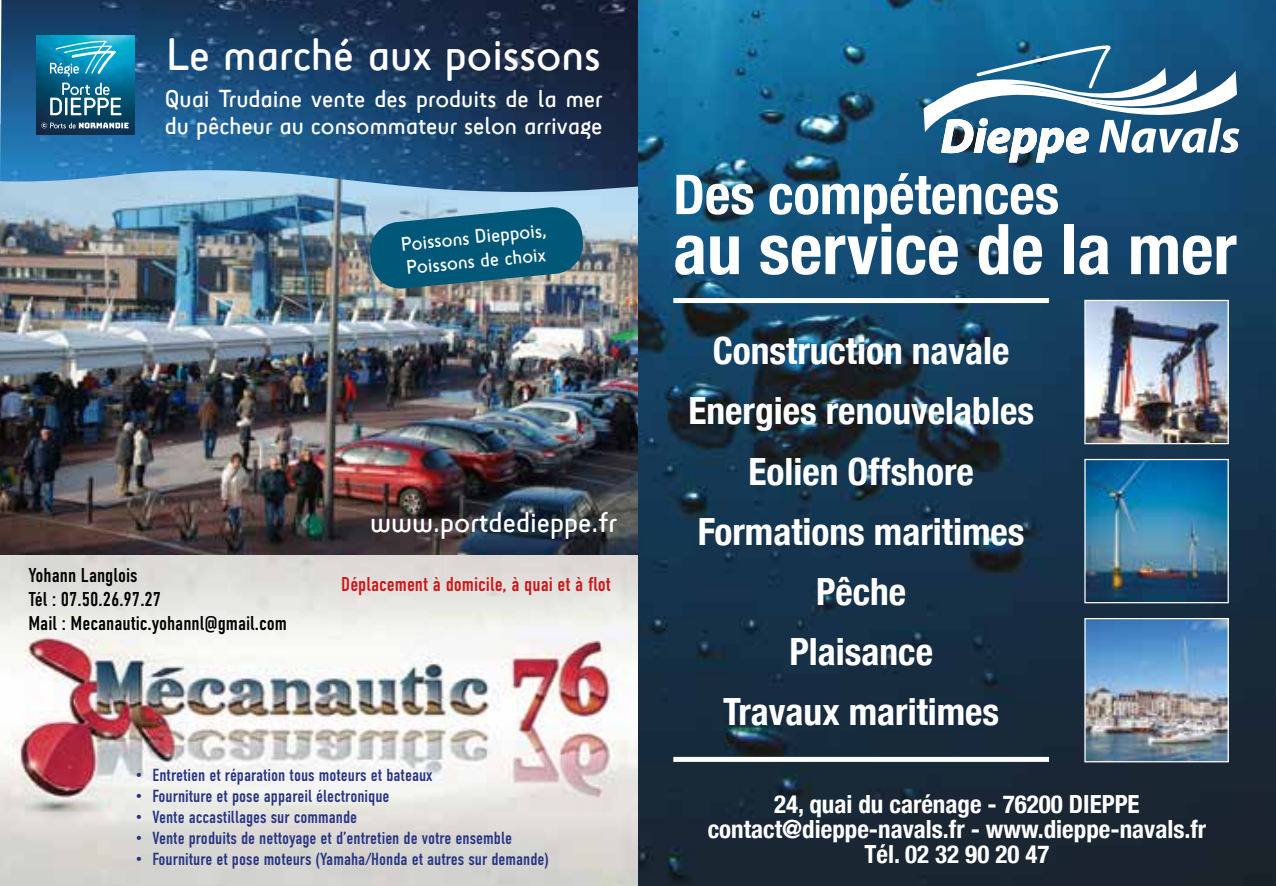
<style>
.page{position:relative;width:1276px;height:886px;background:#fff}
.page>*{position:absolute;margin:0;border:0;box-sizing:border-box;transform-origin:0 0}
.t1{font:700 condensed 70px "Helvetica Neue";color:#fff}
.t2{font:700 condensed 55px "Helvetica Neue";color:#fff}
.t3{font:46.25px "Sci Fly Sans";color:#fff}
.t4{font:700 condensed 37.5px/60px "Helvetica Neue";color:#fff;text-align:center}
.t5{font:29.25px "Sci Fly Sans";color:#fff}
.t6{font:700 condensed 25px/25px "Helvetica Neue";color:#fff;text-align:center}
.t7{font:25px/27.5px "Sci Fly Sans";color:#fff}
.t8{font:20px/24px "DIN Condensed";color:#000}
.t9{font:20px "DIN Condensed";color:#cd1719}
.t10{font:20px/24px "Sci Fly Sans";color:#fff}
.t11{font:17.5px "DIN Condensed";color:#283583}
</style>
<div class="page">
<img style="left:0;top:195px;width:638px;height:691px">
<img style="left:0;top:0;width:638px;height:195px">
<svg style="left:368px;top:206px;width:216px;height:84px;background:#2b6e88"></svg>
<img style="left:36px;top:36px;width:99px;height:98px">
<svg style="left:41px;top:123px;width:88px;height:5px"></svg>
<svg style="left:50px;top:83px;width:71px;height:32px"></svg>
<svg style="left:50px;top:41px;width:66px;height:36px;background:#3baccc"></svg>
<img style="left:638px;top:0;width:638px;height:886px">
<svg style="left:923px;top:40px;width:316px;height:123px"></svg>
<div style="left:673px;top:757px;width:376px;height:5px;background:#fff"></div>
<div style="left:673px;top:298px;width:376px;height:5px;background:#fff"></div>
<img style="left:1086px;top:302px;width:140px;height:140px">
<div style="left:1084px;top:300px;width:144px;height:144px;border:1px solid #fff"></div>
<img style="left:1086px;top:461px;width:140px;height:140px">
<div style="left:1084px;top:459px;width:144px;height:144px;border:1px solid #fff"></div>
<img style="left:1086px;top:620px;width:140px;height:140px">
<div style="left:1084px;top:618px;width:144px;height:144px;border:1px solid #fff"></div>
<h3 class="t3" style="left:166px;top:28px;width:436px">Le marché aux poissons</h3>
<h3 class="t7" style="left:165px;top:84px;width:439px">Quai Trudaine vente des produits de la mer du pêcheur au consommateur selon arrivage</h3>
<p class="t10" style="left:400px;top:233px;width:147px;rotate:-6deg">Poissons Dieppois,<br>Poissons de choix</p>
<h3 class="t5" style="left:370px;top:505px;width:248px">www.portdedieppe.fr</h3>
<p class="t8" style="left:28px;top:563px;width:260px">Yohann Langlois<br>Tél : 07.50.26.97.27<br>Mail : Mecanautic.yohannl@gmail.com</p>
<p class="t9" style="left:341px;top:573px;width:271px">Déplacement à domicile, à quai et à flot</p>
<p class="t11" style="left:135px;top:765px;width:299px">• Entretien et réparation tous moteurs et bateaux</p>
<p class="t11" style="left:135px;top:786px;width:256px">• Fourniture et pose appareil électronique</p>
<p class="t11" style="left:135px;top:807px;width:224px">• Vente accastillages sur commande</p>
<p class="t11" style="left:135px;top:828px;width:378px">• Vente produits de nettoyage et d’entretien de votre ensemble</p>
<p class="t11" style="left:135px;top:849px;width:415px">• Fourniture et pose moteurs (Yamaha/Honda et autres sur demande)</p>
<h2 class="t2" style="left:673px;top:149px;width:387px">Des compétences</h2>
<h1 class="t1" style="left:673px;top:191px;width:565px">au service de la mer</h1>
<h3 class="t4" style="left:688px;top:318px;width:347px">Construction navale<br>Energies renouvelables<br>Eolien Offshore<br>Formations maritimes<br>Pêche<br>Plaisance<br>Travaux maritimes</h3>
<h3 class="t6" style="left:708px;top:790px;width:500px">24, quai du carénage - 76200 DIEPPE contact@dieppe-navals.fr - www.dieppe-navals.fr<br>Tél. 02 32 90 20 47</h3>
</div>
